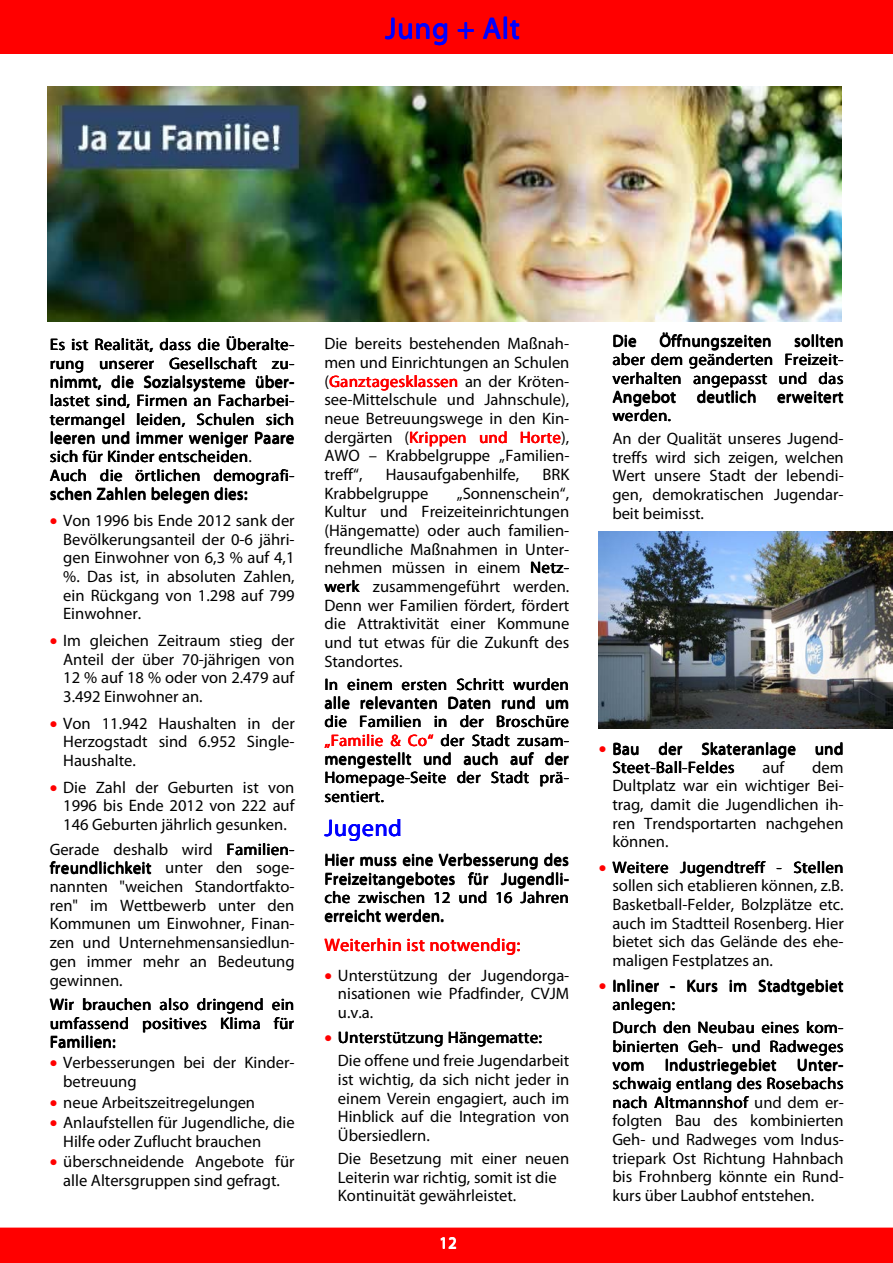
<style>
.page{position:relative;width:893px;height:1263px;background:#fff}
.page>*{position:absolute;margin:0;border:0;box-sizing:border-box;transform-origin:0 0}
.t1{font:30px "Myriad Pro";letter-spacing:.03em;color:#00f}
.t2{font:24px "Myriad Pro";letter-spacing:.03em;color:#00f}
.t3{font:18px "Myriad Pro";letter-spacing:.025em;color:#f00}
.t4{font:16.5px/18.6px "Myriad Pro";color:#000;text-align:justify}
.t5{font:16.5px/18.8px "Myriad Pro";letter-spacing:.025em;color:#000}
.t6{font:16.5px "Myriad Pro";letter-spacing:.03em;color:#000}
.t7{font:16.5px "Myriad Pro";letter-spacing:.02em;color:#000}
.t8{font:16.5px "Myriad Pro";color:#fff}
.s1{color:#f00}
</style>
<div class="page">
<img style="left:598px;top:532px;width:294px;height:196px">
<div style="left:0;top:0;width:892px;height:54px;background:#f00"></div>
<img style="left:47px;top:86px;width:794px;height:235px">
<div style="left:0;top:1228px;width:892px;height:35px;background:#f00"></div>
<h1 class="t1" style="left:385px;top:14px;width:136px">Jung + Alt</h1>
<h1 class="t1" style="left:502px;top:14px;width:9px">l</h1>
<h1 class="t1" style="left:385px;top:14px;width:136px">Jung + Alt</h1>
<p class="t4" style="left:50px;top:336px;width:246px">Es ist Realität, dass die Überalte&shy;rung unserer Gesellschaft zu&shy;nimmt, die Sozialsysteme über&shy;lastet sind, Firmen an Facharbei&shy;termangel leiden, Schulen sich leeren und immer weniger Paare sich für Kinder entscheiden</p>
<p class="t5" style="left:50px;top:448px;width:246px;text-indent:133px">scheiden.<br>Auch die örtlichen demografi&shy;schen Za</p>
<p class="t7" style="left:50px;top:486px;width:199px">schen Zahlen belegen dies:</p>
<p class="t4" style="left:63px;top:512px;width:233px;text-indent:-13px"><span class="s1">•</span> Von 1996 bis Ende 2012 sank der Bevölkerungsanteil der 0-6 jähri&shy;gen Einwohner von 6,3 % auf 4,1 %. Das ist, in absoluten Zahlen, ein Rückgang von 1.298 auf 799<br>Einwohner.</p>
<p class="t4" style="left:63px;top:632px;width:233px;text-indent:-13px"><span class="s1">•</span> Im gleichen Zeitraum stieg der Anteil der über 70-jährigen von 12 % auf 18 % oder von 2.479 auf 3.492 Einwohner an.</p>
<p class="t4" style="left:63px;top:715px;width:233px;text-indent:-13px"><span class="s1">•</span> Von 11.942 Haushalten in der Herzogstadt sind 6.952 Single-Haushalte.</p>
<p class="t4" style="left:63px;top:778px;width:233px;text-indent:-13px"><span class="s1">•</span> Die Zahl der Geburten ist von 1996 bis Ende 2012 von 222 auf 146 Geburten jährlich gesunken.</p>
<p class="t4" style="left:50px;top:840px;width:246px;text-align:right">Gerade deshalb wird Familien&shy;unter den soge-</p>
<p class="t4" style="left:50px;top:859px;width:246px;text-align:left">freundlichkeit<br>nannten "weichen Standortfakto&shy;ren" im Wettbewerb unter den<br>Kommunen um Einwohner, Finan&shy;zen und Unternehmensansiedlun&shy;gen immer mehr an Bedeutung gewinnen.</p>
<p class="t4" style="left:50px;top:996px;width:246px">Wir brauchen also dringend ein umfassend positives Klima für Familien:</p>
<p class="t5" style="left:50px;top:1033px;width:67px">Familien:</p>
<p class="t4" style="left:63px;top:1054px;width:233px;text-indent:-13px"><span class="s1">•</span> Verbesserungen bei der Kinder&shy;betreuung</p>
<p class="t4" style="left:50px;top:1093px;width:207px"><span class="s1">•</span> neue Arbeitszeitregelungen</p>
<p class="t4" style="left:63px;top:1114px;width:233px;text-indent:-13px"><span class="s1">•</span> Anlaufstellen für Jugendliche, die<br>Hilfe oder Zuflucht brauchen</p>
<p class="t4" style="left:50px;top:1153px;width:246px;text-align:center"><span class="s1">•</span> überschneidende Angebote für alle Altersgruppen sind gefragt.</p>
<p class="t4" style="left:81px;top:1033px;width:5px">i</p>
<p class="t4" style="left:324px;top:335px;width:247px">Die bereits bestehenden Maßnah&shy;men und Einrichtungen an Schulen (<span class="s1">Ganztagesklassen</span> an der Kröten&shy;see-Mittelschule und Jahnschule), neue Betreuungswege in den Kin&shy;dergärten (<span class="s1">Krippen und Horte</span>), AWO – Krabbelgruppe „Familien&shy;treff“,</p>
<p class="t4" style="left:386px;top:466px;width:135px">Hausaufgabenhilfe,</p>
<p class="t4" style="left:542px;top:466px;width:28px">BRK</p>
<p class="t4" style="left:324px;top:484px;width:106px">Krabbelgruppe</p>
<p class="t4" style="left:324px;top:484px;width:246px;text-align:right">„Sonnenschein“,<br>Kultur und Freizeiteinrichtungen (Hängematte) oder auch familien&shy;freundliche Maßnahmen in Unter&shy;nehmen müssen in einem Netz&shy;zusammengeführt werden.</p>
<p class="t4" style="left:324px;top:578px;width:246px;text-align:left">werk<br>Denn wer Familien fördert, fördert die Attraktivität einer Kommune und tut etwas für die Zukunft des<br>Standortes.</p>
<p class="t4" style="left:324px;top:675px;width:246px">In einem ersten Schritt wurden alle relevanten Daten rund um die Familien in der Broschüre <span class="s1">„Familie &amp; Co“</span> der Stadt zusam&shy;mengestellt und auch auf der Homepage Seite der Stadt prä-</p>
<p class="t5" style="left:325px;top:769px;width:87px">Homepage-</p>
<p class="t4" style="left:505px;top:769px;width:9px">a</p>
<p class="t6" style="left:324px;top:788px;width:61px">sentiert.</p>
<p class="t4" style="left:359px;top:769px;width:10px">e</p>
<p class="t6" style="left:325px;top:788px;width:61px">sentiert.</p>
<h2 class="t2" style="left:324px;top:817px;width:79px">Jugend</h2>
<p class="t5" style="left:325px;top:851px;width:246px">Hier muss eine Verbesserung des<br>Freizeitangebotes für Jugendl</p>
<p class="t4" style="left:325px;top:870px;width:246px;text-indent:176px">Jugendli&shy;che zwischen 12 und 16 Jahren erreicht werden.</p>
<p class="t3" style="left:325px;top:936px;width:197px">Weiterhin ist notwendig:</p>
<p class="t4" style="left:338px;top:966px;width:233px;text-indent:-13px"><span class="s1">•</span> Unterstützung der Jugendorga&shy;nisationen wie Pfadfinder, CVJM u.v.a.</p>
<p class="t4" style="left:338px;top:1027px;width:233px;line-height:22.6px;text-indent:-13px"><span class="s1">•</span> Unterstützung Hängematte:<br>Die offene und freie Jugendarbeit</p>
<p class="t4" style="left:338px;top:1071px;width:233px">ist wichtig, da sich nicht jeder in einem Verein engagiert, auch im Hinblick auf die Integration von Übersiedlern.</p>
<p class="t4" style="left:338px;top:1150px;width:233px;text-align:left">Die Besetzung mit einer neuen<br>Leiterin war richtig, somit ist die<br>Kontinuität gewährleistet.</p>
<p class="t8" style="left:439px;top:1235px;width:19px">12</p>
<p class="t4" style="left:612px;top:332px;width:26px">Die</p>
<p class="t5" style="left:659px;top:332px;width:113px">Öffnungszeiten</p>
<p class="t4" style="left:612px;top:332px;width:232px;text-indent:182px">sollten aber dem geänderten Freizeit&shy;verhalten angepasst und das Angebot</p>
<p class="t5" style="left:697px;top:388px;width:61px">deutlich</p>
<p class="t5" style="left:777px;top:388px;width:68px">erweitert</p>
<p class="t4" style="left:612px;top:405px;width:233px;line-height:23.1px">werden.<br>An der Qualität unseres Jugend-</p>
<p class="t4" style="left:612px;top:449px;width:233px">treffs wird sich zeigen, welchen Wert unsere Stadt der lebendi&shy;gen, demokratischen Jugendar&shy;beit beimisst.</p>
<p class="t5" style="left:612px;top:741px;width:232px;line-height:18.1px;text-indent:-14px"><span class="s1">•</span> Bau der Skateranlage und<br>Steet-Ball-Feldes</p>
<p class="t4" style="left:762px;top:758px;width:23px">auf</p>
<p class="t4" style="left:612px;top:758px;width:233px;text-indent:200px">dem Dultplatz war ein wichtiger Bei&shy;trag, damit die Jugendlichen ih&shy;ren Trendsportarten nachgehen können.</p>
<p class="t5" style="left:598px;top:858px;width:72px"><span class="s1">•</span> Weitere</p>
<p class="t5" style="left:680px;top:858px;width:165px">Jugendtreff - Stellen</p>
<p class="t4" style="left:612px;top:859px;width:233px;text-indent:181px">Stellen sollen sich etablieren können, z.B.<br>Basketball-Felder, Bolzplätze etc. auch im Stadtteil Rosenberg. Hier bietet sich das Gelände des ehe&shy;maligen Festplatzes an.</p>
<p class="t5" style="left:599px;top:977px;width:78px"><span class="s1">•</span> Inliner -</p>
<p class="t6" style="left:686px;top:978px;width:158px">Kurs im Stadtgebiet</p>
<p class="t5" style="left:612px;top:993px;width:233px;line-height:23.2px">anlegen:<br>Durch den Neubau eines kom-</p>
<p class="t5" style="left:612px;top:1019px;width:125px">Durch den N b binierten Geh-</p>
<p class="t4" style="left:612px;top:1037px;width:233px;text-indent:120px">und Radweges vom Industriegebiet Unter&shy;schwaig entlang des Rosebachs nach Altmannshof und dem er&shy;folgten Bau des kombinierten Geh- und Radweges vom Indus&shy;triepark Ost Richtung Hahnbach bis Frohnberg könnte ein Rund&shy;kurs über Laubhof entstehen.</p>
</div>
